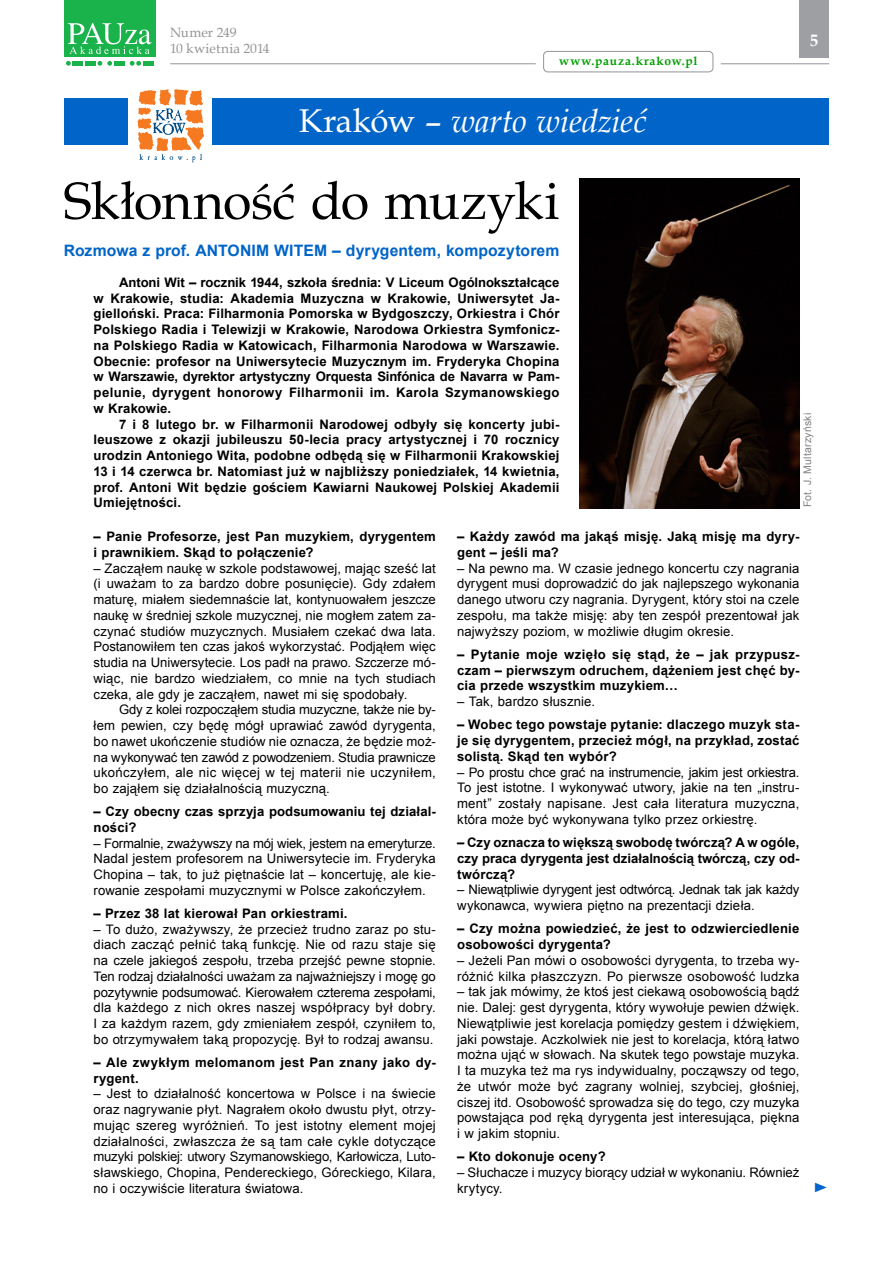
<style>
.page{position:relative;width:893px;height:1263px;background:#fff}
.page>*{position:absolute;margin:0;border:0;box-sizing:border-box;transform-origin:0 0}
.t1{font:52.5px "Book Antiqua";letter-spacing:-.015em;color:#000}
.t2{font:italic 33px "Book Antiqua";letter-spacing:-.015em;color:#fff}
.t3{font:700 16.5px "Book Antiqua";color:#fff}
.t4{font:700 15.75px "Arial";letter-spacing:.005em;color:#0064c8}
.t5{font:13.5px/16.2px "Book Antiqua";color:#939598}
.t6{font:13.5px "Times New Roman";color:#0064c8;scale:1.22 1}
.t7{font:13.2px/15.8px "Arial";letter-spacing:.01em;color:#000;text-align:justify}
.t8{font:700 13.2px/15.8px "Arial";letter-spacing:.015em;color:#000}
.t9{font:700 12px "Book Antiqua";letter-spacing:.07em;color:#00a000}
.t10{font:10.5px "Arial";letter-spacing:.015em;color:#808285}
.s1{font-style:normal}
</style>
<div class="page">
<div style="left:799px;top:0;width:30px;height:57px;background:#9d9fa2"></div>
<svg style="left:66px;top:61px;width:5px;height:5px"></svg>
<svg style="left:97px;top:61px;width:15px;height:5px"></svg>
<svg style="left:130px;top:61px;width:11px;height:5px"></svg>
<div style="left:73px;top:61px;width:10px;height:5px;background:#19b24b"></div>
<div style="left:85px;top:61px;width:11px;height:5px;background:#19b24b"></div>
<div style="left:114px;top:61px;width:11px;height:5px;background:#19b24b"></div>
<div style="left:143px;top:61px;width:11px;height:5px;background:#19b24b"></div>
<div style="left:64px;top:0;width:92px;height:56px;background:#19b24b"></div>
<svg style="left:68px;top:23px;width:83px;height:31px"></svg>
<hr style="left:170px;top:63px;width:366px;height:1px;background:#939598">
<div style="left:543px;top:51px;width:170px;height:21px;border:1px solid #939598;border-radius:4px"></div>
<hr style="left:721px;top:63px;width:108px;height:1px;background:#939598">
<div style="left:213px;top:99px;width:616px;height:46px;background:#0064c8"></div>
<div style="left:64px;top:98px;width:64px;height:47px;background:#0064c8"></div>
<svg style="left:137px;top:89px;width:67px;height:73px"></svg>
<img style="left:580px;top:179px;width:219px;height:329px">
<p class="t5" style="left:170px;top:24px;width:101px">Numer 249<br>10 kwietnia 2014</p>
<p class="t3" style="left:810px;top:30px;width:10px">5</p>
<p class="t9" style="left:559px;top:53px;width:140px">www.pauza.krakow.pl</p>
<h2 class="t2" style="left:299px;top:98px;width:349px"><span class="s1">Kraków –</span> warto wiedzieć</h2>
<h1 class="t1" style="left:64px;top:164px;width:497px">Skłonność do muzyki</h1>
<p class="t4" style="left:64px;top:240px;width:497px">Rozmowa z prof. ANTONIM WITEM – dyrygentem, kompozytorem</p>
<p class="t8" style="left:94px;top:275px;width:467px;text-align:justify;text-indent:26px">Antoni Wit – rocznik 1944, szkoła średnia: V Liceum Ogólnokształcące w Krakowie, studia: Akademia Muzyczna w Krakowie, Uniwersytet Ja&shy;gielloński. Praca: Filharmonia Pomorska w Bydgoszczy, Orkiestra i Chór Polskiego Radia i Telewizji w Krakowie, Narodowa Orkiestra Symfonicz&shy;na Polskiego Radia w Katowicach, Filharmonia Narodowa w Warszawie.<br>Obecnie: profesor na Uniwersytecie Muzycznym im. Fryderyka Chopina w Warszawie, dyrektor artystyczny Orquesta Sinfónica de Navarra w Pam&shy;pelunie, dyrygent honorowy Filharmonii im. Karola Szymanowskiego w Krakowie.</p>
<p class="t8" style="left:94px;top:417px;width:467px;text-align:justify;text-indent:26px">7 i 8 lutego br. w Filharmonii Narodowej odbyły się koncerty jubi&shy;leuszowe z okazji jubileuszu 50-lecia pracy artystycznej i 70 rocznicy urodzin Antoniego Wita, podobne odbędą się w Filharmonii Krakowskiej 13 i 14 czerwca br. Natomiast już w najbliższy poniedziałek, 14 kwietnia, prof. Antoni Wit będzie gościem Kawiarni Naukowej Polskiej Akademii Umiejętności.</p>
<p class="t10" style="left:800px;top:507px;width:96px;rotate:-90deg">Fot. J. Multarzyński</p>
<p class="t8" style="left:94px;top:529px;width:344px">– Panie Profesorze, jest Pan muzykiem, dyrygentem i prawnikiem. Skąd to połączenie?</p>
<p class="t7" style="left:94px;top:560px;width:344px">– Zacząłem naukę w szkole podstawowej, mając sześć lat (i uważam to za bardzo dobre posunięcie). Gdy zdałem maturę, miałem siedemnaście lat, kontynuowałem jeszcze naukę w średniej szkole muzycznej, nie mogłem zatem za&shy;czynać studiów muzycznych. Musiałem czekać dwa lata.<br>Postanowiłem ten czas jakoś wykorzystać. Podjąłem więc studia na Uniwersytecie. Los padł na prawo. Szczerze mó&shy;wiąc, nie bardzo wiedziałem, co mnie na tych studiach czeka, ale gdy je zacząłem, nawet mi się spodobały.</p>
<p class="t7" style="left:94px;top:702px;width:344px;text-indent:26px">Gdy z kolei rozpocząłem studia muzyczne, także nie by&shy;łem pewien, czy będę mógł uprawiać zawód dyrygenta, bo nawet ukończenie studiów nie oznacza, że będzie moż&shy;na wykonywać ten zawód z powodzeniem. Studia prawnicze ukończyłem, ale nic więcej w tej materii nie uczyniłem, bo zająłem się działalnością muzyczną.</p>
<p class="t8" style="left:94px;top:804px;width:344px">– Czy obecny czas sprzyja podsumowaniu tej działal&shy;ności?</p>
<p class="t7" style="left:94px;top:835px;width:344px">– Formalnie, zważywszy na mój wiek, jestem na emeryturze.<br>Nadal jestem profesorem na Uniwersytecie im. Fryderyka Chopina – tak, to już piętnaście lat – koncertuję, ale kie&shy;rowanie zespołami muzycznymi w Polsce zakończyłem.</p>
<p class="t8" style="left:94px;top:906px;width:255px">– Przez 38 lat kierował Pan orkiestrami.</p>
<p class="t7" style="left:94px;top:921px;width:344px">– To dużo, zważywszy, że przecież trudno zaraz po stu&shy;diach zacząć pełnić taką funkcję. Nie od razu staje się na czele jakiegoś zespołu, trzeba przejść pewne stopnie.<br>Ten rodzaj działalności uważam za najważniejszy i mogę go pozytywnie podsumować. Kierowałem czterema zespołami, dla każdego z nich okres naszej współpracy był dobry.<br>I za każdym razem, gdy zmieniałem zespół, czyniłem to, bo otrzymywałem taką propozycję. Był to rodzaj awansu.</p>
<p class="t8" style="left:94px;top:1055px;width:344px">– Ale zwykłym melomanom jest Pan znany jako dy&shy;rygent.</p>
<p class="t7" style="left:94px;top:1086px;width:344px">– Jest to działalność koncertowa w Polsce i na świecie oraz nagrywanie płyt. Nagrałem około dwustu płyt, otrzy&shy;mując szereg wyróżnień. To jest istotny element mojej działalności, zwłaszcza że są tam całe cykle dotyczące muzyki polskiej: utwory Szymanowskiego, Karłowicza, Luto&shy;sławskiego, Chopina, Pendereckiego, Góreckiego, Kilara, no i oczywiście literatura światowa.</p>
<p class="t8" style="left:457px;top:529px;width:344px">– Każdy zawód ma jakąś misję. Jaką misję ma dyry&shy;gent – jeśli ma?</p>
<p class="t7" style="left:457px;top:560px;width:344px">– Na pewno ma. W czasie jednego koncertu czy nagrania dyrygent musi doprowadzić do jak najlepszego wykonania danego utworu czy nagrania. Dyrygent, który stoi na czele zespołu, ma także misję: aby ten zespół prezentował jak najwyższy poziom, w możliwie długim okresie.</p>
<p class="t8" style="left:457px;top:647px;width:344px;text-align:justify">– Pytanie moje wzięło się stąd, że – jak przypusz&shy;czam – pierwszym odruchem, dążeniem jest chęć by&shy;cia przede wszystkim muzykiem…</p>
<p class="t7" style="left:457px;top:694px;width:139px">– Tak, bardzo słusznie.</p>
<p class="t8" style="left:457px;top:717px;width:344px;text-align:justify">– Wobec tego powstaje pytanie: dlaczego muzyk sta&shy;je się dyrygentem, przecież mógł, na przykład, zostać solistą. Skąd ten wybór?</p>
<p class="t7" style="left:457px;top:764px;width:344px">– Po prostu chce grać na instrumencie, jakim jest orkiestra.<br>To jest istotne. I wykonywać utwory, jakie na ten „instru&shy;ment” zostały napisane. Jest cała literatura muzyczna, która może być wykonywana tylko przez orkiestrę.</p>
<p class="t8" style="left:457px;top:835px;width:344px;text-align:justify">– Czy oznacza to większą swobodę twórczą? A w ogóle, czy praca dyrygenta jest działalnością twórczą, czy od&shy;twórczą?</p>
<p class="t7" style="left:457px;top:882px;width:344px">– Niewątpliwie dyrygent jest odtwórcą. Jednak tak jak każdy wykonawca, wywiera piętno na prezentacji dzieła.</p>
<p class="t8" style="left:457px;top:921px;width:344px">– Czy można powiedzieć, że jest to odzwierciedlenie osobowości dyrygenta?</p>
<p class="t7" style="left:457px;top:952px;width:344px">– Jeżeli Pan mówi o osobowości dyrygenta, to trzeba wy&shy;różnić kilka płaszczyzn. Po pierwsze osobowość ludzka</p>
<p class="t7" style="left:457px;top:984px;width:344px">– tak jak mówimy, że ktoś jest ciekawą osobowością bądź nie. Dalej: gest dyrygenta, który wywołuje pewien dźwięk.<br>Niewątpliwie jest korelacja pomiędzy gestem i dźwiękiem, jaki powstaje. Aczkolwiek nie jest to korelacja, którą łatwo można ująć w słowach. Na skutek tego powstaje muzyka.<br>I ta muzyka też ma rys indywidualny, począwszy od tego, że utwór może być zagrany wolniej, szybciej, głośniej, ciszej itd. Osobowość sprowadza się do tego, czy muzyka powstająca pod ręką dyrygenta jest interesująca, piękna i w jakim stopniu.</p>
<p class="t8" style="left:457px;top:1149px;width:150px">– Kto dokonuje oceny?</p>
<p class="t7" style="left:457px;top:1165px;width:344px">– Słuchacze i muzycy biorący udział w wykonaniu. Również krytycy.</p>
<p class="t6" style="left:813px;top:1178px;width:15px">►</p>
</div>
